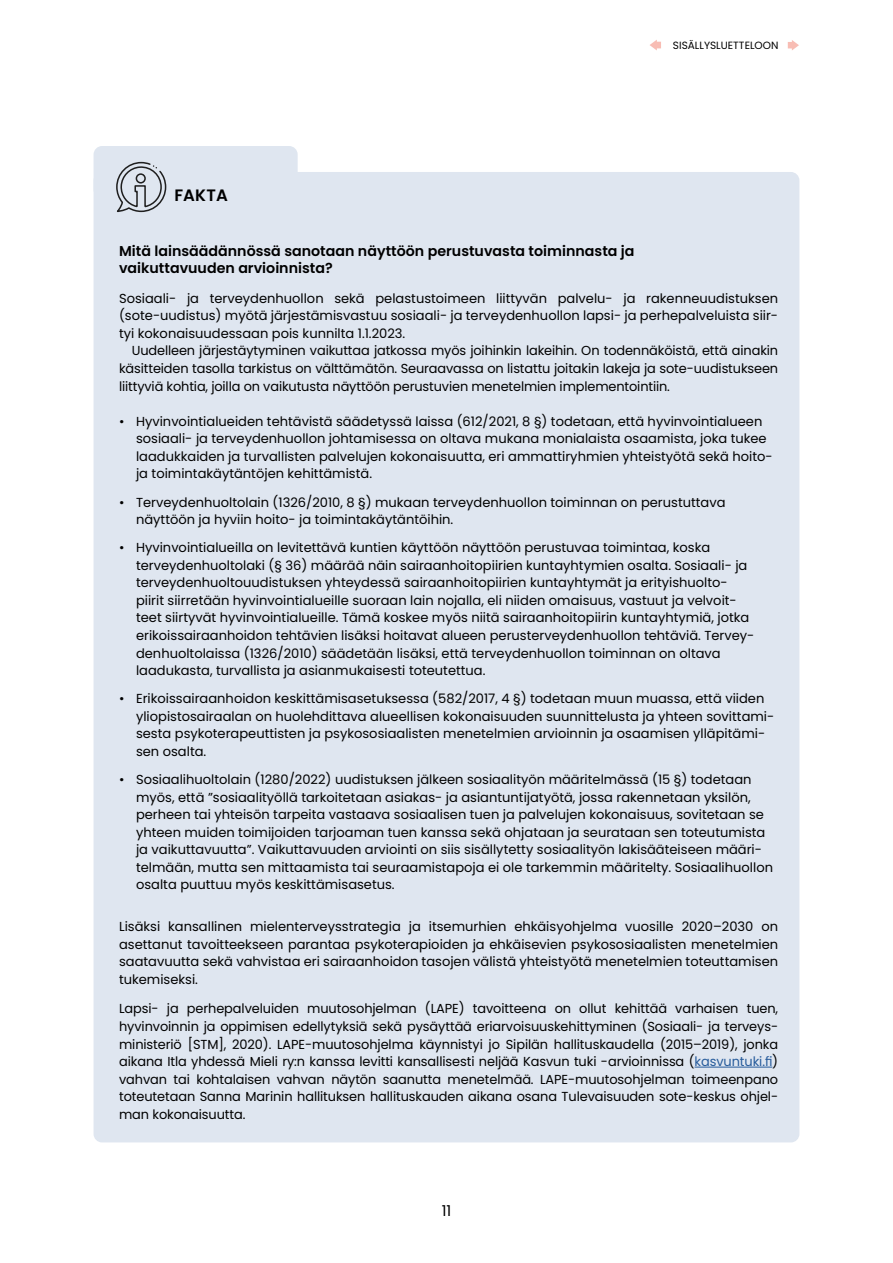
<style>
.page{position:relative;width:893px;height:1263px;background:#fff}
.page>*{position:absolute;margin:0;border:0;box-sizing:border-box;transform-origin:0 0}
.t1{font:600 16.5px "Poppins";letter-spacing:.01em;color:#000}
.t2{font:15px "Poppins";color:#000}
.t3{font:600 14.25px/17.7px "Poppins";color:#000}
.t4{font:13.05px/17.5px "Poppins";color:#000}
.t5{font:10.5px "Poppins";color:#000}
.s1{color:#265b9b}
</style>
<div class="page">
<div style="left:94px;top:172px;width:705px;height:970px;background:#dfe6f0;border-radius:9px"></div>
<div style="left:94px;top:146px;width:204px;height:52px;background:#dfe6f0;border-radius:9px"></div>
<svg style="left:116px;top:161px;width:51px;height:52px"></svg>
<hr style="left:695px;top:1067px;width:77px;height:1px;background:#265b9b">
<svg style="left:650px;top:40px;width:11px;height:10px"></svg>
<svg style="left:788px;top:40px;width:11px;height:10px"></svg>
<p class="t1" style="left:174px;top:186px;width:55px">FAKTA</p>
<p class="t5" style="left:673px;top:39px;width:107px">SISÄLLYSLUETTELOON</p>
<p class="t3" style="left:119px;top:242px;width:517px">Mitä lainsäädännössä sanotaan näyttöön perustuvasta toiminnasta ja vaikuttavuuden arvioinnista?</p>
<p class="t4" style="left:119px;top:290px;width:661px;text-align:justify">Sosiaali- ja terveydenhuollon sekä pelastustoimeen liittyvän palvelu- ja rakenneuudistuksen ( sote-uudistus) myötä järjestämisvastuu sosiaali- ja terveydenhuollon lapsi- ja perhepalveluista siir&shy;tyi kokonaisuudessaan pois kunnilta 1.1.2023.</p>
<p class="t4" style="left:119px;top:342px;width:661px;text-align:justify;text-indent:13px">Uudelleen järjestäytyminen vaikuttaa jatkossa myös joihinkin lakeihin. On todennäköistä, että ainakin käsitteiden tasolla tarkistus on välttämätön. Seuraavassa on listattu joitakin lakeja ja sote- uudistukseen liittyviä kohtia, joilla on vaikutusta näyttöön perustuvien menetelmien implementointiin.</p>
<p class="t4" style="left:136px;top:412px;width:638px;text-indent:-17px">• Hyvinvointialueiden tehtävistä säädetyssä laissa (612/2021, 8 §) todetaan, että hyvinvointialueen sosiaali- ja terveydenhuollon johtamisessa on oltava mukana monialaista osaamista, joka tukee laadukkaiden ja turvallisten palvelujen kokonaisuutta, eri ammattiryhmien yhteistyötä sekä hoito&shy;ja toimintakäytäntöjen kehittämistä.</p>
<p class="t4" style="left:136px;top:493px;width:591px;text-indent:-17px">• Terveydenhuoltolain (1326/2010, 8 §) mukaan terveydenhuollon toiminnan on perustuttava näyttöön ja hyviin hoito- ja toimintakäytäntöihin.</p>
<p class="t4" style="left:136px;top:539px;width:620px;text-indent:-17px">• Hyvinvointialueilla on levitettävä kuntien käyttöön näyttöön perustuvaa toimintaa, koska terveydenhuoltolaki (§ 36) määrää näin sairaanhoitopiirien kuntayhtymien osalta. Sosiaali- ja terveydenhuoltouudistuksen yhteydessä sairaanhoitopiirien kuntayhtymät ja erityishuolto&shy;piirit siirretään hyvinvointialueille suoraan lain nojalla, eli niiden omaisuus, vastuut ja velvoit&shy;teet siirtyvät hyvinvointialueille. Tämä koskee myös niitä sairaanhoitopiirin kuntayhtymiä, jotka erikois sairaanhoidon tehtävien lisäksi hoitavat alueen perusterveydenhuollon tehtäviä. Tervey&shy;denhuoltolaissa (1326/2010) säädetään lisäksi, että terveydenhuollon toiminnan on oltava laadukasta, turvallista ja asianmukaisesti toteutettua.</p>
<p class="t4" style="left:136px;top:690px;width:640px;text-indent:-17px">• Erikoissairaanhoidon keskittämisasetuksessa (582/2017, 4 §) todetaan muun muassa, että viiden yliopistosairaalan on huolehdittava alueellisen kokonaisuuden suunnittelusta ja yhteen sovittami&shy;sesta psykoterapeuttisten ja psykososiaalisten menetelmien arvioinnin ja osaamisen ylläpitämi&shy;sen osalta.</p>
<p class="t4" style="left:136px;top:771px;width:638px;text-indent:-17px">• Sosiaalihuoltolain (1280/2022) uudistuksen jälkeen sosiaalityön määritelmässä (15 §) todetaan myös, että ” sosiaalityöllä tarkoitetaan asiakas- ja asiantuntijatyötä, jossa rakennetaan yksilön, perheen tai yhteisön tarpeita vastaava sosiaalisen tuen ja palvelujen kokonaisuus, sovitetaan se yhteen muiden toimijoiden tarjoaman tuen kanssa sekä ohjataan ja seurataan sen toteutumista ja vaikuttavuutta”. Vaikuttavuuden arviointi on siis sisällytetty sosiaalityön lakisääteiseen määri&shy;telmään, mutta sen mittaamista tai seuraamistapoja ei ole tarkemmin määritelty. Sosiaalihuollon osalta puuttuu myös keskittämisasetus.</p>
<p class="t4" style="left:119px;top:918px;width:661px;text-align:justify">Lisäksi kansallinen mielenterveysstrategia ja itsemurhien ehkäisyohjelma vuosille 2020–2030 on asetta nut tavoitteekseen parantaa psykoterapioiden ja ehkäisevien psykososiaalisten menetelmien saatavuutta sekä vahvistaa eri sairaanhoidon tasojen välistä yhteistyötä menetelmien toteuttamisen tukemiseksi.</p>
<p class="t4" style="left:119px;top:1000px;width:661px;text-align:justify">Lapsi- ja perhepalveluiden muutosohjelman (LAPE) tavoitteena on ollut kehittää varhaisen tuen, hyvinvoinnin ja oppimisen edellytyksiä sekä pysäyttää eriarvoisuuskehittyminen ( Sosiaali- ja terveys&shy;ministeriö [STM], 2020). LAPE-muutosohjelma käynnistyi jo Sipilän hallituskaudella (2015–2019), jonka aikana Itla yhdessä Mieli ry:n kanssa levitti kansallisesti neljää Kasvun tuki -arvioinnissa (<span class="s1">kasvuntuki.fi</span>) vahvan tai kohtalaisen vahvan näytön saanutta menetelmää. LAPE-muutosohjelman toimeenpano toteutetaan Sanna Marinin hallituksen hallituskauden aikana osana Tulevaisuuden sote-keskus ohjel&shy;man kokonaisuutta.</p>
<p class="t2" style="left:442px;top:1202px;width:11px">11</p>
</div>
